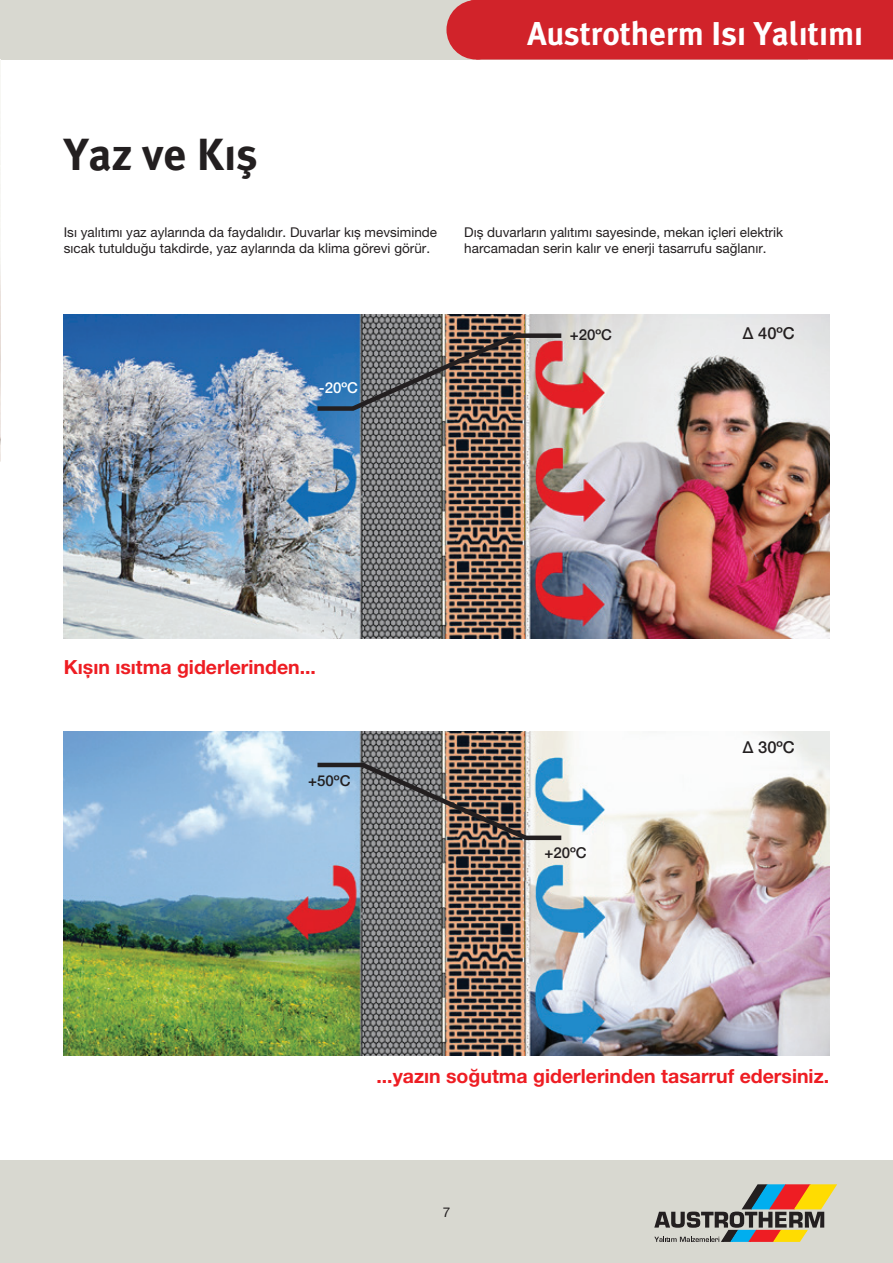
<style>
.page{position:relative;width:893px;height:1263px;background:#fff}
.page>*{position:absolute;margin:0;border:0;box-sizing:border-box;transform-origin:0 0}
.t1{font:45px "Meta Bold Tr";color:#231f20}
.t2{font:33px "Meta Bold Tr";color:#fff}
.t3{font:700 19.5px "Helvetica Neue LT Pro";color:#ee1d23}
.t4{font:500 16.5px "Helvetica Neue LT Pro";color:#231f20}
.t5{font:500 15px "Helvetica Neue LT Pro";color:#231f20}
.t6{font:500 15px "Helvetica Neue LT Pro";color:#fff}
.t7{font:13.5px/16.5px "Helvetica Neue LT Pro";color:#231f20}
</style>
<div class="page">
<div style="left:0;top:1161px;width:893px;height:102px;background:#d8d8d0"></div>
<svg style="left:654px;top:1184px;width:183px;height:58px"></svg>
<div style="left:0;top:0;width:808px;height:60px;background:#d8d8d0"></div>
<div style="left:481px;top:0;width:412px;height:60px;background:#d1232a"></div>
<div style="left:446px;top:0;width:60px;height:60px;background:#d1232a;border-radius:50%"></div>
<img style="left:64px;top:314px;width:765px;height:324px">
<img style="left:64px;top:731px;width:765px;height:324px">
<img style="left:0;top:61px;width:1px;height:400px">
<svg style="left:313px;top:760px;width:253px;height:82px;background:#808489"></svg>
<svg style="left:313px;top:331px;width:253px;height:82px;background:#726c73"></svg>
<h2 class="t2" style="left:527px;top:14px;width:337px">Austrotherm Isı Yalıtımı</h2>
<h1 class="t1" style="left:64px;top:128px;width:196px">Yaz ve Kış</h1>
<p class="t7" style="left:64px;top:224px;width:375px">Isı yalıtımı yaz aylarında da faydalıdır. Duvarlar kış mevsiminde sıcak tutulduğu takdirde, yaz aylarında da klima görevi görür.</p>
<p class="t7" style="left:464px;top:224px;width:320px">Dış duvarların yalıtımı sayesinde, mekan içleri elektrik harcamadan serin kalır ve enerji tasarrufu sağlanır.</p>
<p class="t6" style="left:319px;top:378px;width:41px">-20ºC</p>
<p class="t5" style="left:570px;top:325px;width:44px">+20ºC</p>
<p class="t4" style="left:742px;top:323px;width:54px">Δ 40ºC</p>
<h3 class="t3" style="left:64px;top:654px;width:254px">Kışın ısıtma giderlerinden...</h3>
<p class="t5" style="left:308px;top:772px;width:44px">+50ºC</p>
<p class="t5" style="left:544px;top:844px;width:44px">+20ºC</p>
<p class="t4" style="left:742px;top:737px;width:54px">Δ 30ºC</p>
<h3 class="t3" style="left:376px;top:1064px;width:454px">...yazın soğutma giderlerinden tasarruf edersiniz.</h3>
<p class="t7" style="left:443px;top:1204px;width:9px">7</p>
</div>
